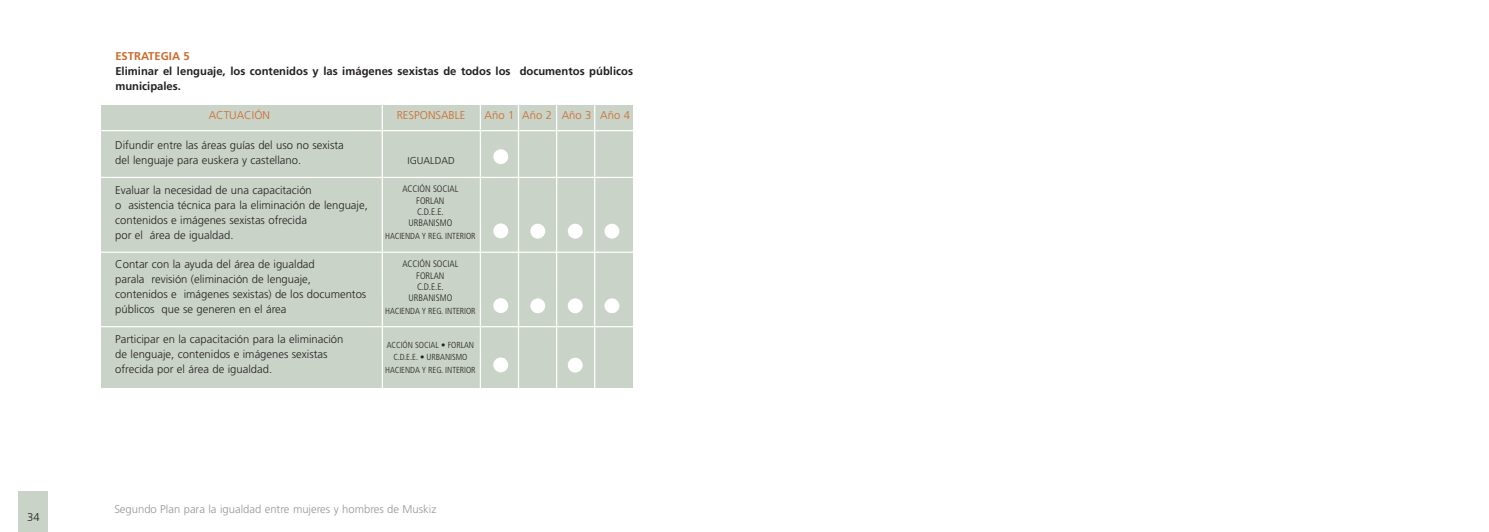
<style>
.page{position:relative;width:1489px;height:532px;background:#fff}
.page>*{position:absolute;margin:0;border:0;box-sizing:border-box;transform-origin:0 0}
.t1{font:300 11.25px/14.9px "Frutiger";color:#231f20}
.t2{font:700 11.25px/14.9px "Frutiger";color:#231f20}
.t3{font:300 11.25px "Frutiger";color:#939598}
.t4{font:300 11.25px "Frutiger";color:#cb6b2c}
.t5{font:700 11.25px "Frutiger";color:#cb6b2c}
.t6{font:300 10px "Frutiger";color:#231f20}
.t7{font:300 condensed 9.38px/11.2px "Frutiger";letter-spacing:-.005em;color:#231f20;text-align:center}
.t8{font:300 condensed 8.75px/12.5px "Frutiger";letter-spacing:-.005em;color:#231f20;text-align:center}
</style>
<div class="page">
<div style="left:19px;top:491px;width:29px;height:40px;background:#cad3c8"></div>
<div style="left:101px;top:104px;width:531px;height:283px;background:#cad3c8"></div>
<hr style="left:85px;top:177px;width:556px;height:1px;background:#fff">
<hr style="left:75px;top:251px;width:577px;height:2px;background:#fff">
<hr style="left:84px;top:326px;width:577px;height:1px;background:#fff">
<hr style="left:93px;top:130px;width:546px;height:1px;background:#fff">
<hr style="left:381px;top:102px;width:2px;height:300px;background:#fff">
<hr style="left:480px;top:101px;width:1px;height:301px;background:#fff">
<hr style="left:518px;top:100px;width:1px;height:302px;background:#fff">
<hr style="left:556px;top:100px;width:1px;height:302px;background:#fff">
<hr style="left:594px;top:101px;width:1px;height:301px;background:#fff">
<div style="left:493px;top:149px;width:15px;height:15px;background:#fff;border-radius:50%"></div>
<div style="left:493px;top:223px;width:15px;height:15px;background:#fff;border-radius:50%"></div>
<div style="left:530px;top:223px;width:15px;height:15px;background:#fff;border-radius:50%"></div>
<div style="left:567px;top:223px;width:15px;height:15px;background:#fff;border-radius:50%"></div>
<div style="left:604px;top:223px;width:15px;height:15px;background:#fff;border-radius:50%"></div>
<div style="left:493px;top:298px;width:15px;height:15px;background:#fff;border-radius:50%"></div>
<div style="left:530px;top:298px;width:15px;height:15px;background:#fff;border-radius:50%"></div>
<div style="left:567px;top:298px;width:15px;height:15px;background:#fff;border-radius:50%"></div>
<div style="left:604px;top:298px;width:15px;height:15px;background:#fff;border-radius:50%"></div>
<div style="left:493px;top:357px;width:15px;height:15px;background:#fff;border-radius:50%"></div>
<div style="left:567px;top:357px;width:15px;height:15px;background:#fff;border-radius:50%"></div>
<p class="t1" style="left:27px;top:511px;width:14px">34</p>
<p class="t5" style="left:115px;top:51px;width:76px">ESTRATEGIA 5</p>
<p class="t2" style="left:115px;top:64px;width:519px">Eliminar el lenguaje, los contenidos y las imágenes sexistas de todos los documentos públicos municipales.</p>
<p class="t4" style="left:209px;top:111px;width:63px">ACTUACIÓN</p>
<p class="t4" style="left:397px;top:111px;width:70px">RESPONSABLE</p>
<p class="t4" style="left:484px;top:111px;width:147px">Año 1 Año 2 Año 3 Año 4</p>
<p class="t1" style="left:115px;top:139px;width:230px">Difundir entre las áreas guías del uso no sexista del lenguaje para euskera y castellano.</p>
<p class="t6" style="left:407px;top:156px;width:49px">IGUALDAD</p>
<p class="t1" style="left:115px;top:183px;width:254px">Evaluar la necesidad de una capacitación<br>o asistencia técnica para la eliminación de lenguaje, contenidos e imágenes sexistas ofrecida<br>por el área de igualdad.</p>
<p class="t1" style="left:115px;top:258px;width:252px">Contar con la ayuda del área de igualdad<br>parala revisión (eliminación de lenguaje, contenidos e imágenes sexistas) de los documentos públicos que se generen en el área</p>
<p class="t1" style="left:115px;top:332px;width:230px">Participar en la capacitación para la eliminación de lenguaje, contenidos e imágenes sexistas ofrecida por el área de igualdad.</p>
<p class="t7" style="left:402px;top:184px;width:57px">ACCIÓN SOCIAL<br>FORLAN<br>C.D.E.E.<br>URBANISMO</p>
<p class="t8" style="left:385px;top:230px;width:92px">HACIENDA Y REG. INTERIOR</p>
<p class="t7" style="left:402px;top:259px;width:57px">ACCIÓN SOCIAL<br>FORLAN<br>C.D.E.E.<br>URBANISMO</p>
<p class="t8" style="left:385px;top:305px;width:92px">HACIENDA Y REG. INTERIOR</p>
<p class="t8" style="left:385px;top:339px;width:92px">ACCIÓN SOCIAL • FORLAN<br>C.D.E.E. • URBANISMO<br>HACIENDA Y REG. INTERIOR</p>
<p class="t3" style="left:114px;top:504px;width:323px">Segundo Plan para la igualdad entre mujeres y hombres de Muskiz</p>
</div>
